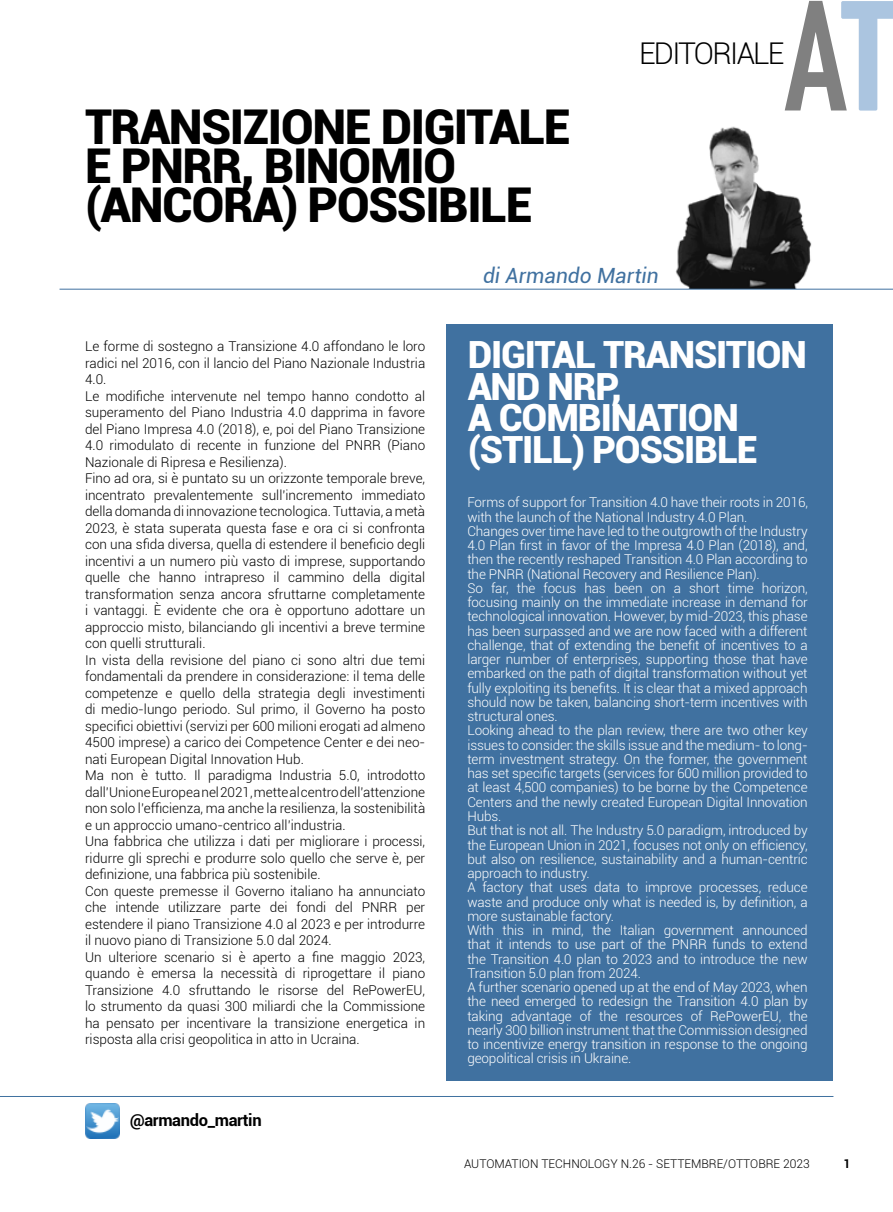
<style>
.page{position:relative;width:893px;height:1212px;background:#fff}
.page>*{position:absolute;margin:0;border:0;box-sizing:border-box;transform-origin:0 0}
.t1{font:900 48px/39px "Roboto";letter-spacing:-.03em;color:#000}
.t2{font:900 37.5px/31.5px "Roboto";letter-spacing:-.03em;color:#fff}
.t3{font:300 30px "Roboto";letter-spacing:-.06em;color:#000}
.t4{font:italic 21px "Roboto";color:#4071a0}
.t5{font:700 16.5px "Roboto";letter-spacing:-.02em;color:#000}
.t6{font:300 13.5px/16.5px "Roboto";color:#000}
.t7{font:300 13.5px/14.2px "Roboto";letter-spacing:-.01em;color:#fff}
.t8{font:300 12px "Roboto";color:#000}
.t9{font:700 12px "Roboto";color:#000}
</style>
<div class="page">
<div style="left:446px;top:324px;width:387px;height:757px;background:#4071a0"></div>
<img style="left:657px;top:126px;width:170px;height:163px">
<img style="left:85px;top:1104px;width:35px;height:34px">
<svg style="left:785px;top:1px;width:108px;height:110px"></svg>
<hr style="left:60px;top:289px;width:833px;height:1px;background:#4071a0">
<hr style="left:0;top:1096px;width:833px;height:1px;background:#4071a0">
<h1 class="t1" style="left:85px;top:108px;width:487px">TRANSIZIONE DIGITALE<br>E PNRR, BINOMIO (ANCORA) POSSIBILE</h1>
<h3 class="t3" style="left:639px;top:37px;width:147px">EDITORIALE</h3>
<p class="t6" style="left:85px;top:339px;width:342px">Le forme di sostegno a Transizione 4.0 affondano le loro radici nel 2016, con il lancio del Piano Nazionale Industria 4.0.<br>Le modifiche intervenute nel tempo hanno condotto al superamento del Piano Industria 4.0 dapprima in favore del Piano Impresa 4.0 (2018), e, poi del Piano Transizione 4.0 rimodulato di recente in funzione del PNRR (Piano Nazionale di Ripresa e Resilienza).<br>Fino ad ora, si è puntato su un orizzonte temporale breve, incentrato prevalentemente sull’incremento immediato della domanda di innovazione tecnologica. Tuttavia, a metà 2023, è stata superata questa fase e ora ci si confronta con una sfida diversa, quella di estendere il beneficio degli incentivi a un numero più vasto di imprese, supportando quelle che hanno intrapreso il cammino della digital transformation senza ancora sfruttarne completamente i vantaggi. È evidente che ora è opportuno adottare un approccio misto, bilanciando gli incentivi a breve termine con quelli strutturali.<br>In vista della revisione del piano ci sono altri due temi fondamentali da prendere in considerazione: il tema delle competenze e quello della strategia degli investimenti di medio-lungo periodo. Sul primo, il Governo ha posto specifici obiettivi (servizi per 600 milioni erogati ad almeno 4500 imprese) a carico dei Competence Center e dei neo&shy;nati European Digital Innovation Hub.<br>Ma non è tutto. Il paradigma Industria 5.0, introdotto dall’Unione Europea nel 2021, mette al centro dell’attenzione non solo l’efficienza, ma anche la resilienza, la sostenibilità e un approccio umano-centrico all’industria.<br>Una fabbrica che utilizza i dati per migliorare i processi, ridurre gli sprechi e produrre solo quello che serve è, per definizione, una fabbrica più sostenibile.<br>Con queste premesse il Governo italiano ha annunciato che intende utilizzare parte dei fondi del PNRR per estendere il piano Transizione 4.0 al 2023 e per introdurre il nuovo piano di Transizione 5.0 dal 2024.<br>Un ulteriore scenario si è aperto a fine maggio 2023, quando è emersa la necessità di riprogettare il piano Transizione 4.0 sfruttando le risorse del RePowerEU, lo strumento da quasi 300 miliardi che la Commissione ha pensato per incentivare la transizione energetica in risposta alla crisi geopolitica in atto in Ucraina.</p>
<p class="t5" style="left:130px;top:1111px;width:133px">@armando_martin</p>
<h3 class="t4" style="left:483px;top:263px;width:177px">di Armando Martin</h3>
<h2 class="t2" style="left:468px;top:340px;width:341px">DIGITAL TRANSITION<br>AND NRP,<br>A COMBINATION (STILL) POSSIBLE</h2>
<p class="t7" style="left:467px;top:495px;width:342px">Forms of support for Transition 4.0 have their roots in 2016, with the launch of the National Industry 4.0 Plan.<br>Changes over time have led to the outgrowth of the Industry 4.0 Plan first in favor of the Impresa 4.0 Plan (2018), and, then the recently reshaped Transition 4.0 Plan according to the PNRR (National Recovery and Resilience Plan).<br>So far, the focus has been on a short time horizon, focusing mainly on the immediate increase in demand for technological innovation. However, by mid-2023, this phase has been surpassed and we are now faced with a different challenge, that of extending the benefit of incentives to a larger number of enterprises, supporting those that have embarked on the path of digital transformation without yet fully exploiting its benefits. It is clear that a mixed approach should now be taken, balancing short-term incentives with structural ones.<br>Looking ahead to the plan review, there are two other key issues to consider: the skills issue and the medium- to long&shy;term investment strategy. On the former, the government has set specific targets (services for 600 million provided to at least 4,500 companies) to be borne by the Competence Centers and the newly created European Digital Innovation Hubs.<br>But that is not all. The Industry 5.0 paradigm, introduced by the European Union in 2021, focuses not only on efficiency, but also on resilience, sustainability and a human-centric approach to industry.<br>A factory that uses data to improve processes, reduce waste and produce only what is needed is, by definition, a more sustainable factory.<br>With this in mind, the Italian government announced that it intends to use part of the PNRR funds to extend the Transition 4.0 plan to 2023 and to introduce the new Transition 5.0 plan from 2024.<br>A further scenario opened up at the end of May 2023, when the need emerged to redesign the Transition 4.0 plan by taking advantage of the resources of RePowerEU, the nearly 300 billion instrument that the Commission designed to incentivize energy transition in response to the ongoing geopolitical crisis in Ukraine.</p>
<p class="t8" style="left:464px;top:1157px;width:347px">AUTOMATION TECHNOLOGY N.26 - SETTEMBRE/OTTOBRE 2023</p>
<p class="t9" style="left:844px;top:1157px;width:8px">1</p>
</div>
